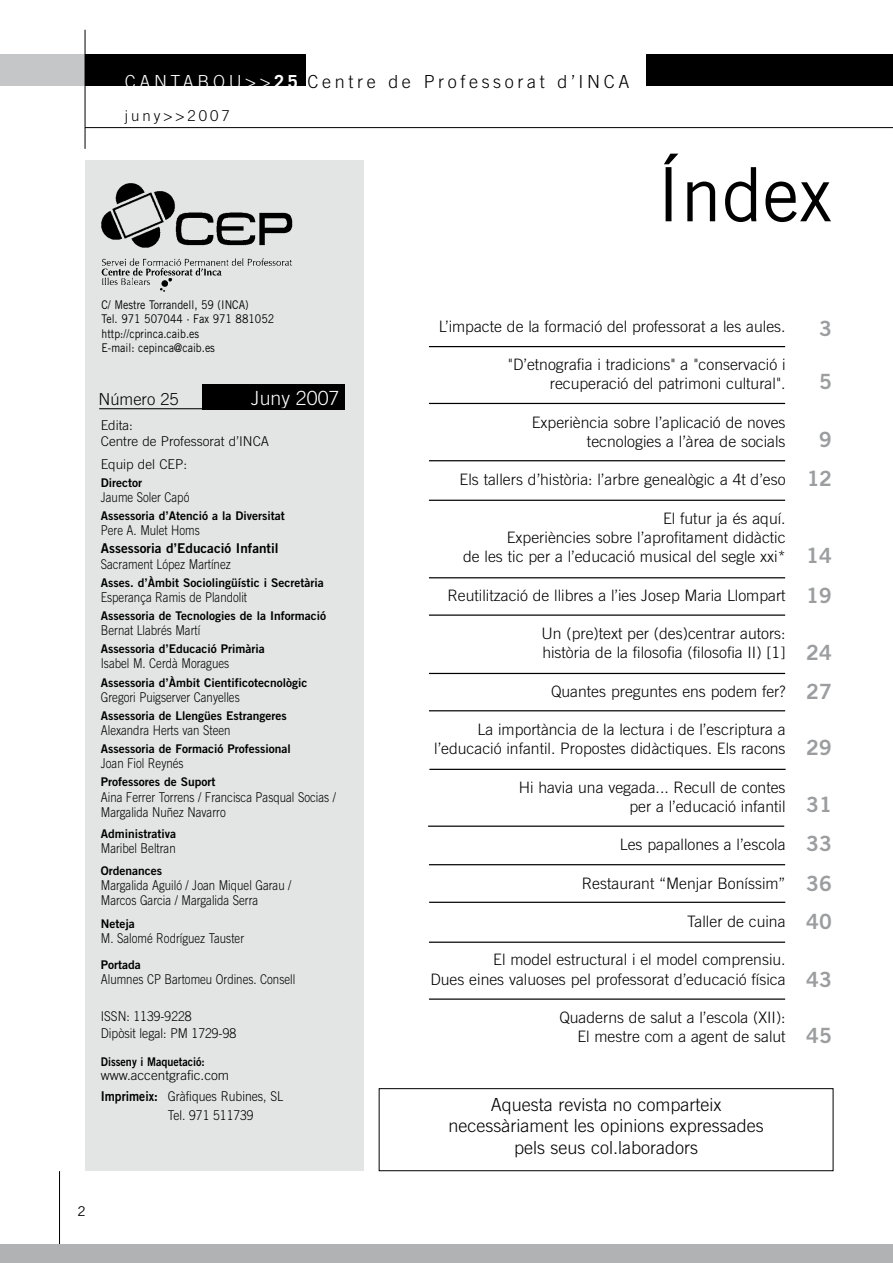
<style>
.page{position:relative;width:893px;height:1263px;background:#fff}
.page>*{position:absolute;margin:0;border:0;box-sizing:border-box;transform-origin:0 0}
.t1{font:75px "Trade Gothic";color:#000}
.t2{font:21px/39px "Trade Gothic Bold Two";color:#9c9d9f}
.t3{font:300 19.5px "Trade Gothic";color:#fff}
.t4{font:300 18px/21.6px "Trade Gothic";color:#000;text-align:center}
.t5{font:300 18px "Trade Gothic";letter-spacing:.2em;color:#000}
.t6{font:300 16.5px "Trade Gothic";color:#000}
.t7{font:300 15.75px/19.2px "Trade Gothic";color:#000;text-align:right}
.t8{font:300 15px "Trade Gothic";letter-spacing:.2em;color:#000}
.t9{font:300 13.5px/15.1px "Trade Gothic";color:#000;scale:.85 1}
.t10{font:300 13.5px/16.4px "Trade Gothic";color:#000}
.t11{font:300 13.5px/17.1px "Trade Gothic";color:#000;scale:.9 1}
.t12{font:13.5px "Trade Gothic Bold Two";color:#000}
.t13{font:12px "Trade Gothic Bold Two";color:#000}
.t14{font:12px/14.2px "Trade Gothic";color:#000;scale:.88 1}
.t15{font:12px "Trade Gothic Bold Two";color:#000;scale:.9 1}
.s1{color:#fff}
.s2{font-weight:700;color:#fff}
.s3{font-family:"Trade Gothic Bold Two";font-weight:400}
</style>
<div class="page">
<div style="left:646px;top:55px;width:247px;height:31px;background:#000"></div>
<div style="left:85px;top:54px;width:220px;height:32px;background:#000"></div>
<div style="left:0;top:55px;width:85px;height:31px;background:#c5c6c8"></div>
<hr style="left:85px;top:30px;width:1px;height:119px;background:#000">
<hr style="left:85px;top:127px;width:808px;height:1px;background:#000">
<hr style="left:59px;top:1171px;width:1px;height:92px;background:#000">
<div style="left:0;top:1244px;width:893px;height:19px;background:#b1b2b4"></div>
<hr style="left:892px;top:54px;width:1px;height:32px;background:#000">
<div style="left:85px;top:161px;width:278px;height:1010px;background:#e3e4e4"></div>
<div style="left:202px;top:384px;width:142px;height:25px;background:#000"></div>
<hr style="left:99px;top:408px;width:244px;height:1px;background:#000">
<img style="left:101px;top:183px;width:192px;height:109px">
<div style="left:379px;top:1088px;width:454px;height:83px;border:1px solid #000"></div>
<hr style="left:429px;top:346px;width:356px;height:1px;background:#000">
<hr style="left:429px;top:403px;width:356px;height:1px;background:#000">
<hr style="left:429px;top:460px;width:356px;height:1px;background:#000">
<hr style="left:429px;top:500px;width:356px;height:1px;background:#000">
<hr style="left:429px;top:577px;width:356px;height:1px;background:#000">
<hr style="left:429px;top:614px;width:356px;height:2px;background:#000">
<hr style="left:429px;top:673px;width:356px;height:1px;background:#000">
<hr style="left:429px;top:710px;width:356px;height:1px;background:#000">
<hr style="left:429px;top:864px;width:356px;height:1px;background:#000">
<hr style="left:429px;top:941px;width:356px;height:2px;background:#000">
<hr style="left:429px;top:902px;width:356px;height:1px;background:#000">
<hr style="left:428px;top:825px;width:356px;height:2px;background:#000">
<hr style="left:429px;top:769px;width:357px;height:1px;background:#000">
<hr style="left:429px;top:998px;width:356px;height:2px;background:#000">
<p class="t5" style="left:125px;top:71px;width:506px"><span class="s1">CANTABOU&gt;&gt;</span><span class="s2">25</span> Centre de Professorat d’INCA</p>
<p class="t8" style="left:125px;top:106px;width:107px">juny&gt;&gt;2007</p>
<p class="t14" style="left:102px;top:297px;width:198px">C/ Mestre Torrandell, 59 (INCA)<br>Tel. 971 507044 · Fax 971 881052 http://cprinca.caib.es<br>E-mail: cepinca@caib.es</p>
<p class="t6" style="left:99px;top:389px;width:82px">Número 25</p>
<p class="t3" style="left:251px;top:386px;width:90px">Juny 2007</p>
<p class="t10" style="left:101px;top:417px;width:170px">Edita:<br>Centre de Professorat d’INCA</p>
<p class="t10" style="left:101px;top:455px;width:88px">Equip del CEP:</p>
<p class="t13" style="left:101px;top:475px;width:43px">Director</p>
<p class="t9" style="left:101px;top:489px;width:106px">Jaume Soler Capó</p>
<p class="t13" style="left:101px;top:508px;width:186px">Assessoria d’Atenció a la Diversitat</p>
<p class="t9" style="left:101px;top:523px;width:118px">Pere A. Mulet Homs</p>
<p class="t12" style="left:101px;top:540px;width:179px">Assessoria d’Educació Infantil</p>
<p class="t9" style="left:101px;top:556px;width:155px">Sacrament López Martínez</p>
<p class="t13" style="left:101px;top:575px;width:225px">Asses. d’Àmbit Sociolingüístic i Secretària</p>
<p class="t9" style="left:101px;top:589px;width:174px">Esperança Ramis de Plandolit</p>
<p class="t13" style="left:101px;top:608px;width:227px">Assessoria de Tecnologies de la Informació</p>
<p class="t9" style="left:101px;top:622px;width:119px">Bernat Llabrés Martí</p>
<p class="t13" style="left:101px;top:641px;width:166px">Assessoria d’Educació Primària</p>
<p class="t9" style="left:101px;top:656px;width:153px">Isabel M. Cerdà Moragues</p>
<p class="t13" style="left:101px;top:675px;width:208px">Assessoria d’Àmbit Cientificotecnològic</p>
<p class="t9" style="left:101px;top:689px;width:165px">Gregori Puigserver Canyelles</p>
<p class="t13" style="left:101px;top:708px;width:188px">Assessoria de Llengües Estrangeres</p>
<p class="t9" style="left:101px;top:722px;width:154px">Alexandra Herts van Steen</p>
<p class="t13" style="left:101px;top:741px;width:192px">Assessoria de Formació Professional</p>
<p class="t9" style="left:101px;top:756px;width:99px">Joan Fiol Reynés</p>
<p class="t13" style="left:101px;top:775px;width:116px">Professores de Suport</p>
<p class="t9" style="left:101px;top:789px;width:278px">Aina Ferrer Torrens / Francisca Pasqual Socias /<br>Margalida Nuñez Navarro</p>
<p class="t13" style="left:101px;top:826px;width:77px">Administrativa</p>
<p class="t9" style="left:101px;top:841px;width:90px">Maribel Beltran</p>
<p class="t13" style="left:101px;top:863px;width:63px">Ordenances</p>
<p class="t9" style="left:101px;top:877px;width:226px">Margalida Aguiló / Joan Miquel Garau /<br>Marcos Garcia / Margalida Serra</p>
<p class="t13" style="left:101px;top:916px;width:35px">Neteja</p>
<p class="t9" style="left:101px;top:930px;width:170px">M. Salomé Rodríguez Tauster</p>
<p class="t13" style="left:101px;top:957px;width:41px">Portada</p>
<p class="t9" style="left:101px;top:971px;width:230px">Alumnes CP Bartomeu Ordines. Consell</p>
<p class="t11" style="left:101px;top:1007px;width:152px">ISSN: 1139-9228<br>Dipòsit legal: PM 1729-98</p>
<p class="t15" style="left:101px;top:1054px;width:117px">Disseny i Maquetació:</p>
<p class="t10" style="left:101px;top:1064px;width:184px;line-height:21.6px">www.accentgrafic.com<br><span class="s3">Imprimeix:</span> Gràfiques Rubines, SL</p>
<p class="t11" style="left:168px;top:1106px;width:97px">Tel. 971 511739</p>
<h1 class="t1" style="left:656px;top:149px;width:177px">Índex</h1>
<p class="t7" style="left:439px;top:316px;width:348px">L’impacte de la formació del professorat a les aules.</p>
<p class="t7" style="left:508px;top:355px;width:279px">"D’etnografia i tradicions" a "conservació i recuperació del patrimoni cultural".</p>
<p class="t7" style="left:532px;top:412px;width:255px">Experiència sobre l’aplicació de noves tecnologies a l’àrea de socials</p>
<p class="t7" style="left:460px;top:470px;width:327px">Els tallers d’història: l’arbre genealògic a 4t d’eso</p>
<p class="t7" style="left:463px;top:508px;width:324px">El futur ja és aquí.<br>Experiències sobre l’aprofitament didàctic<br>de les tic per a l’educació musical del segle xxi*</p>
<p class="t7" style="left:447px;top:585px;width:340px">Reutilització de llibres a l’ies Josep Maria Llompart</p>
<p class="t7" style="left:541px;top:624px;width:246px;text-align:left">Un (pre)text per (des)centrar autors: història de la filosofia (filosofia II) [1]</p>
<p class="t7" style="left:551px;top:681px;width:236px">Quantes preguntes ens podem fer?</p>
<p class="t7" style="left:434px;top:720px;width:353px">La importància de la lectura i de l’escriptura a l’educació infantil. Propostes didàctiques. Els racons</p>
<p class="t7" style="left:519px;top:777px;width:268px">Hi havia una vegada... Recull de contes per a l’educació infantil</p>
<p class="t7" style="left:620px;top:835px;width:167px">Les papallones a l’escola</p>
<p class="t7" style="left:582px;top:873px;width:205px">Restaurant “Menjar Boníssim”</p>
<p class="t7" style="left:687px;top:912px;width:100px">Taller de cuina</p>
<p class="t7" style="left:430px;top:950px;width:357px">El model estructural i el model comprensiu.<br>Dues eines valuoses pel professorat d’educació física</p>
<p class="t7" style="left:559px;top:1008px;width:228px">Quaderns de salut a l’escola (XII):<br>El mestre com a agent de salut</p>
<p class="t4" style="left:448px;top:1093px;width:317px">Aquesta revista no comparteix necessàriament les opinions expressades pels seus col.laboradors</p>
<h2 class="t2" style="left:819px;top:309px;width:14px">3</h2>
<h2 class="t2" style="left:819px;top:361px;width:14px">5</h2>
<h2 class="t2" style="left:807px;top:420px;width:27px;text-align:center">9<br>12</h2>
<h2 class="t2" style="left:806px;top:535px;width:27px;line-height:40.5px">14<br>19</h2>
<h2 class="t2" style="left:806px;top:633px;width:27px">24<br>27</h2>
<h2 class="t2" style="left:806px;top:727px;width:27px">29</h2>
<h2 class="t2" style="left:806px;top:784px;width:27px;line-height:39.8px;text-align:justify">31<br>33<br>36</h2>
<h2 class="t2" style="left:806px;top:901px;width:27px">40</h2>
<h2 class="t2" style="left:806px;top:960px;width:27px">43</h2>
<h2 class="t2" style="left:806px;top:1015px;width:27px">45</h2>
</div>
